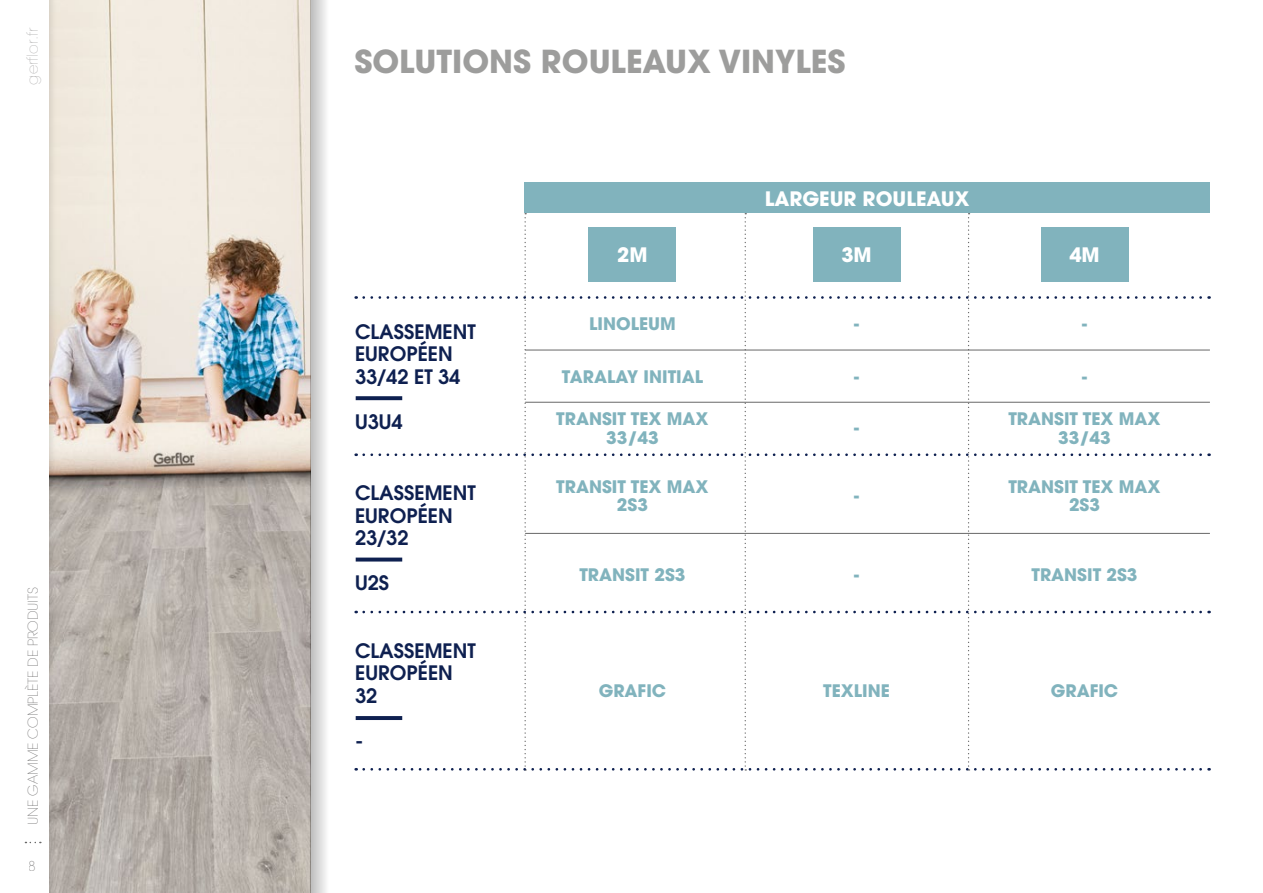
<style>
.page{position:relative;width:1263px;height:893px;background:#fff}
.page>*{position:absolute;margin:0;border:0;box-sizing:border-box;transform-origin:0 0}
.t1{font:700 31.5px "ITC Avant Garde Pro";color:#9d9d9c}
.t2{font:600 19.8px/22.5px "Avant Garde";color:#0e2050}
.t3{font:700 19.8px "Avant Garde";color:#fff}
.t4{font:700 17.1px/18.5px "Avant Garde";color:#81b3bd;text-align:center}
.t5{font:200 15px "Avant Garde";color:#b3b2b2}
.t6{font:200 13.5px "Avant Garde";color:#706f6f}
</style>
<div class="page">
<hr style="left:525px;top:350px;width:685px;height:1px;background:#686868">
<hr style="left:525px;top:402px;width:685px;height:1px;background:#686868">
<hr style="left:525px;top:533px;width:685px;height:1px;background:#686868">
<svg style="left:356px;top:213px;width:845px;height:558px"></svg>
<div style="left:524px;top:183px;width:686px;height:30px;background:#81b3bd"></div>
<div style="left:589px;top:227px;width:87px;height:55px;background:#81b3bd"></div>
<div style="left:813px;top:227px;width:87px;height:55px;background:#81b3bd"></div>
<div style="left:1041px;top:227px;width:87px;height:55px;background:#81b3bd"></div>
<img style="left:58px;top:0;width:252px;height:893px">
<svg style="left:310px;top:0;width:16px;height:893px"></svg>
<div style="left:0;top:0;width:58px;height:893px;background:#000;opacity:.2"></div>
<div style="left:0;top:0;width:48px;height:893px;background:#fff"></div>
<p class="t5" style="left:24px;top:85px;width:59px;rotate:-90deg">gerflor.fr</p>
<p class="t6" style="left:25px;top:825px;width:239px;rotate:-90deg">UNE GAMME COMPLÈTE DE PRODUITS</p>
<p class="t6" style="left:29px;top:858px;width:9px">8</p>
<h1 class="t1" style="left:354px;top:40px;width:493px">SOLUTIONS ROULEAUX VINYLES</h1>
<p class="t3" style="left:765px;top:186px;width:206px">LARGEUR ROULEAUX</p>
<p class="t2" style="left:355px;top:320px;width:122px">CLASSEMENT<br>EUROPÉEN<br>33/42 ET 34</p>
<p class="t2" style="left:355px;top:410px;width:49px">U3U4</p>
<p class="t2" style="left:355px;top:481px;width:122px">CLASSEMENT<br>EUROPÉEN<br>23/32</p>
<p class="t2" style="left:355px;top:571px;width:36px">U2S</p>
<p class="t2" style="left:355px;top:639px;width:122px">CLASSEMENT<br>EUROPÉEN<br>32</p>
<p class="t2" style="left:355px;top:729px;width:10px">-</p>
<p class="t3" style="left:617px;top:242px;width:32px">2M</p>
<p class="t3" style="left:841px;top:242px;width:32px">3M</p>
<p class="t3" style="left:1069px;top:242px;width:32px">4M</p>
<p class="t4" style="left:589px;top:314px;width:88px">LINOLEUM</p>
<p class="t4" style="left:854px;top:314px;width:6px">-</p>
<p class="t4" style="left:1082px;top:314px;width:6px">-</p>
<p class="t4" style="left:562px;top:367px;width:143px">TARALAY INITIAL</p>
<p class="t4" style="left:854px;top:367px;width:6px">-</p>
<p class="t4" style="left:1082px;top:367px;width:6px">-</p>
<p class="t4" style="left:556px;top:409px;width:154px">TRANSIT TEX MAX<br>33/43</p>
<p class="t4" style="left:854px;top:419px;width:6px">-</p>
<p class="t4" style="left:1008px;top:409px;width:154px">TRANSIT TEX MAX<br>33/43</p>
<p class="t4" style="left:556px;top:477px;width:154px">TRANSIT TEX MAX<br>2S3</p>
<p class="t4" style="left:1008px;top:477px;width:154px">TRANSIT TEX MAX<br>2S3</p>
<p class="t4" style="left:854px;top:486px;width:6px">-</p>
<p class="t4" style="left:579px;top:565px;width:108px">TRANSIT 2S3</p>
<p class="t4" style="left:854px;top:565px;width:6px">-</p>
<p class="t4" style="left:1031px;top:565px;width:108px">TRANSIT 2S3</p>
<p class="t4" style="left:599px;top:682px;width:69px">GRAFIC</p>
<p class="t4" style="left:823px;top:682px;width:68px">TEXLINE</p>
<p class="t4" style="left:1051px;top:682px;width:69px">GRAFIC</p>
</div>
